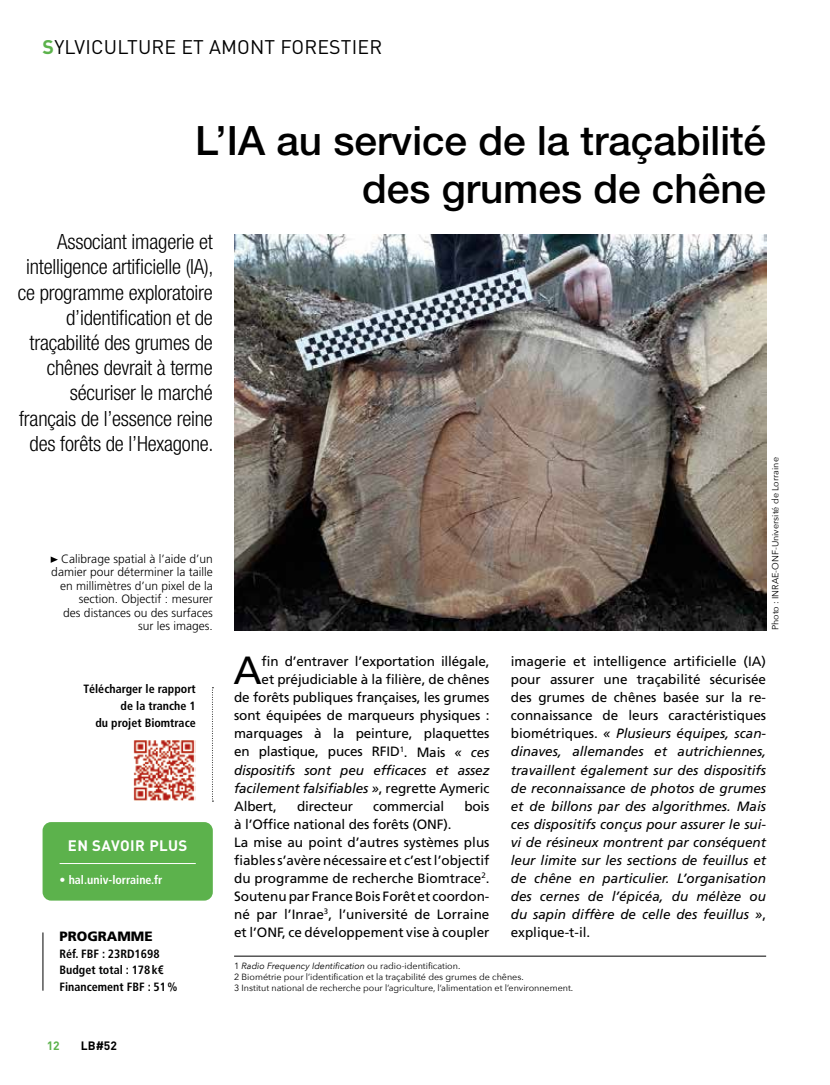
<style>
.page{position:relative;width:830px;height:1085px;background:#fff}
.page>*{position:absolute;margin:0;border:0;box-sizing:border-box;transform-origin:0 0}
.t1{font:500 40.5px/48px "Helvetica Neue LT Std";color:#000;text-align:right}
.t2{font:39.3px "Frutiger";color:#000}
.t3{font:300 condensed 21px/25.2px "Helvetica Neue LT Std";letter-spacing:-.01em;color:#000;text-align:right}
.t4{font:19.5px "DIN Pro";letter-spacing:.01em;color:#000}
.t5{font:700 15px "DIN Pro";letter-spacing:.03em;color:#fff}
.t6{font:italic 13.5px/18px "Frutiger";letter-spacing:-.01em;color:#000;text-align:justify}
.t7{font:13.5px/18px "Frutiger";letter-spacing:-.01em;color:#000}
.t8{font:900 13.5px "Frutiger LT Std";color:#000}
.t9{font:300 12px/13.5px "Frutiger";color:#000;text-align:right}
.t10{font:700 condensed 12px/16.5px "Frutiger";color:#000}
.t11{font:700 condensed 12px "Frutiger";color:#fff}
.t12{font:700 12px "DIN Pro";color:#000}
.t13{font:700 12px "DIN Pro";color:#5cb24c}
.t14{font:9px/10.8px "Avenir Next";color:#000}
.s1{font-weight:700;color:#5cb24c}
.s2{font-family:"Avenir Next Condensed";font-weight:600;font-stretch:normal}
.s3{font-style:normal}
.s4{font-style:italic}
</style>
<div class="page">
<div style="left:43px;top:822px;width:170px;height:78px;background:#5cb24c;border-radius:9px"></div>
<hr style="left:60px;top:863px;width:136px;height:1px;background:#fff">
<hr style="left:43px;top:932px;width:1px;height:58px;background:#000">
<img style="left:234px;top:234px;width:531px;height:396px">
<hr style="left:234px;top:955px;width:531px;height:1px;background:#000">
<img style="left:133px;top:740px;width:63px;height:61px">
<svg style="left:51px;top:556px;width:7px;height:6px"></svg>
<svg style="left:212px;top:687px;width:1px;height:114px"></svg>
<h3 class="t4" style="left:43px;top:34px;width:341px"><span class="s1">S</span>YLVICULTURE ET AMONT FORESTIER</h3>
<h1 class="t1" style="left:195px;top:116px;width:572px">L’IA au service de la traçabilité des grumes de chêne</h1>
<h3 class="t3" style="left:18px;top:229px;width:197px">Associant imagerie et intelligence artificielle (IA), ce programme exploratoire d’identification et de traçabilité des grumes de chênes devrait à terme sécuriser le marché français de l’essence reine des forêts de l’Hexagone.</h3>
<p class="t9" style="left:51px;top:552px;width:163px">Calibrage spatial à l’aide d’un damier pour déterminer la taille en millimètres d’un pixel de la section. Objectif : mesurer<br>des distances ou des surfaces sur les images.</p>
<p class="t10" style="left:83px;top:681px;width:114px;text-align:right">Télécharger le rapport de la tranche 1<br>du projet Biomtrace</p>
<p class="t5" style="left:68px;top:834px;width:121px">EN SAVOIR PLUS</p>
<p class="t11" style="left:60px;top:872px;width:104px">• hal.univ-lorraine.fr</p>
<p class="t8" style="left:60px;top:928px;width:95px">PROGRAMME</p>
<p class="t10" style="left:60px;top:945px;width:119px">Réf. FBF : 23RD1698<br>Budget total : 178k<span class="s2">€<br></span>Financement FBF : 51%</p>
<p class="t13" style="left:47px;top:1037px;width:15px">12</p>
<p class="t12" style="left:81px;top:1037px;width:38px">LB#52</p>
<p class="t14" style="left:769px;top:630px;width:174px;rotate:-90deg">Photo : INRAE-ONF-Université de Lorraine</p>
<p class="t6" style="left:510px;top:652px;width:257px"><span class="s3">imagerie et intelligence artificielle (IA) pour assurer une traçabilité sécurisée des grumes de chênes basée sur la re&shy;connaissance de leurs caractéristiques biométriques.</span> « Plusieurs équipes, scan&shy;dinaves, allemandes et autrichiennes, travaillent également sur des dispositifs de reconnaissance de photos de grumes et de billons par des algorithmes. Mais ces dispositifs conçus pour assurer le sui&shy;vi de résineux montrent par conséquent leur limite sur les sections de feuillus et de chêne en particulier. L’organisation des cernes de l’épicéa, du mélèze ou du sapin diffère de celle des feuillus »<span class="s3">, explique-t-il.</span></p>
<p class="t14" style="left:234px;top:959px;width:340px">1 <span class="s4">Radio Frequency Identification</span> ou radio-identification.<br>2 Biométrie pour l’identification et la traçabilité des grumes de chênes.<br>3 Institut national de recherche pour l’agriculture, l’alimentation et l’environnement.</p>
<h2 class="t2" style="left:233px;top:647px;width:30px">A</h2>
<p class="t7" style="left:261px;top:652px;width:229px">fin d’entraver l’exportation illégale,</p>
<p class="t7" style="left:261px;top:670px;width:229px">et préjudiciable à la filière, de chênes</p>
<p class="t7" style="left:234px;top:688px;width:257px">de forêts publiques françaises, les grumes</p>
<p class="t7" style="left:234px;top:706px;width:257px">sont équipées de marqueurs physiques :</p>
<p class="t7" style="left:234px;top:724px;width:257px">marquages à la peinture, plaquettes</p>
<p class="t7" style="left:234px;top:742px;width:257px">en plastique, puces RFID<sup>1</sup>. Mais <span class="s4">« ces</span></p>
<p class="t6" style="left:234px;top:760px;width:257px">dispositifs sont peu efficaces et assez</p>
<p class="t6" style="left:234px;top:778px;width:257px">facilement falsifiables »<span class="s3">, regrette Aymeric</span></p>
<p class="t7" style="left:234px;top:796px;width:44px">Albert,</p>
<p class="t7" style="left:297px;top:796px;width:57px">directeur</p>
<p class="t7" style="left:373px;top:796px;width:72px">commercial</p>
<p class="t7" style="left:464px;top:796px;width:27px">bois</p>
<p class="t7" style="left:234px;top:814px;width:257px">à l’Office national des forêts (ONF).<br>La mise au point d’autres systèmes plus fiables s’avère nécessaire et c’est l’objectif du programme de recherche Biomtrace<sup>2</sup>.<br>Soutenu par France Bois Forêt et coordon&shy;né par l’Inrae<sup>3</sup>, l’université de Lorraine et l’ONF, ce développement vise à coupler</p>
</div>
